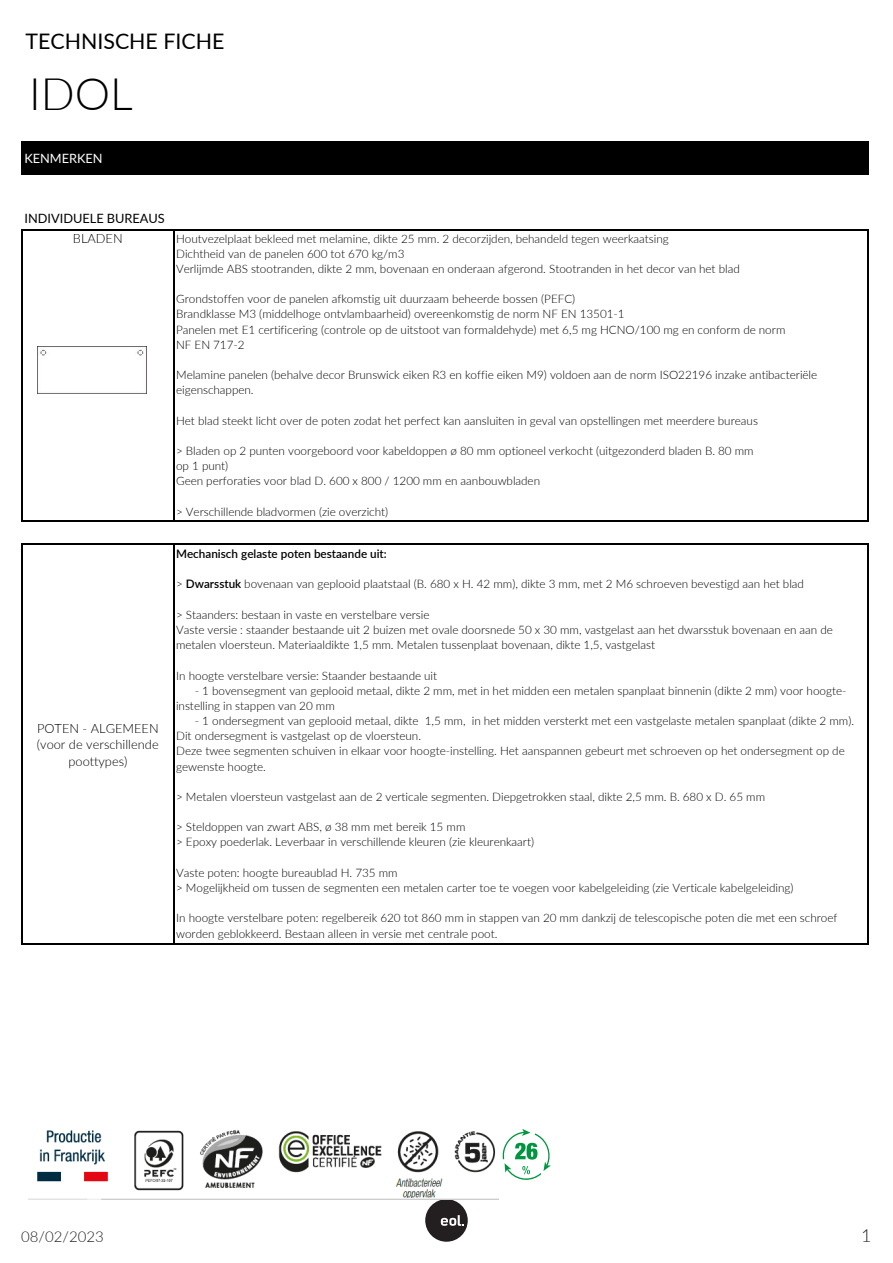
<style>
.page{position:relative;width:893px;height:1263px;background:#fff}
.page>*{position:absolute;margin:0;border:0;box-sizing:border-box;transform-origin:0 0}
.t1{font:300 44.85px "Lato";color:#000}
.t2{font:21.45px "Lato";color:#000}
.t3{font:300 18px "Lato";color:#231f20}
.t4{font:300 15px "Lato";color:#231f20}
.t5{font:300 12.75px/16.5px "Lato";letter-spacing:.005em;color:#000;text-align:center}
.t6{font:12.75px/20.2px "Lato";letter-spacing:-.005em;color:#000;text-align:center}
.t7{font:12.75px "Lato";letter-spacing:-.005em;color:#fff}
.t8{font:300 11.7px/15.1px "Lato";color:#000}
.t9{font:600 11.7px "Lato";color:#000}
.s1{font-weight:300}
.s2{font-weight:600}
</style>
<div class="page">
<div style="left:425px;top:1199px;width:43px;height:43px;background:#231f20;border-radius:50%"></div>
<svg style="left:441px;top:1215px;width:23px;height:11px"></svg>
<div style="left:23px;top:142px;width:845px;height:32px;background:#000"></div>
<hr style="left:21px;top:141px;width:1px;height:34px;background:#000">
<hr style="left:867px;top:143px;width:2px;height:32px;background:#000">
<hr style="left:21px;top:229px;width:1px;height:292px;background:#000">
<hr style="left:173px;top:230px;width:1px;height:291px;background:#000">
<hr style="left:867px;top:230px;width:2px;height:291px;background:#000">
<hr style="left:21px;top:543px;width:1px;height:401px;background:#000">
<hr style="left:173px;top:544px;width:1px;height:400px;background:#000">
<hr style="left:867px;top:544px;width:2px;height:400px;background:#000">
<hr style="left:22px;top:141px;width:847px;height:2px;background:#000">
<hr style="left:22px;top:174px;width:847px;height:1px;background:#000">
<hr style="left:22px;top:229px;width:847px;height:1px;background:#000">
<hr style="left:22px;top:520px;width:847px;height:1px;background:#000">
<hr style="left:22px;top:543px;width:847px;height:1px;background:#000">
<hr style="left:22px;top:943px;width:847px;height:1px;background:#000">
<img style="left:38px;top:347px;width:109px;height:47px">
<img style="left:28px;top:1130px;width:470px;height:69px">
<svg style="left:503px;top:1129px;width:48px;height:51px"></svg>
<p class="t2" style="left:26px;top:25px;width:200px">TECHNISCHE FICHE</p>
<p class="t1" style="left:29px;top:62px;width:105px">IDOL</p>
<p class="t7" style="left:25px;top:149px;width:80px">KENMERKEN</p>
<p class="t6" style="left:25px;top:208px;width:142px">INDIVIDUELE BUREAUS<br><span class="s1">BLADEN</span></p>
<p class="t5" style="left:37px;top:719px;width:123px">POTEN - ALGEMEEN (voor de verschillende poottypes)</p>
<p class="t8" style="left:176px;top:230px;width:565px">Houtvezelplaat bekleed met melamine, dikte 25 mm. 2 decorzijden, behandeld tegen weerkaatsing<br>Dichtheid van de panelen 600 tot 670 kg/m3<br>Verlijmde ABS stootranden, dikte 2 mm, bovenaan en onderaan afgerond. Stootranden in het decor van het blad</p>
<p class="t8" style="left:176px;top:291px;width:611px">Grondstoffen voor de panelen afkomstig uit duurzaam beheerde bossen (PEFC)<br>Brandklasse M3 (middelhoge ontvlambaarheid) overeenkomstig de norm NF EN 13501-1<br>Panelen met E1 certificering (controle op de uitstoot van formaldehyde) met 6,5 mg HCNO/100 mg en conform de norm NF EN 717-2</p>
<p class="t8" style="left:176px;top:367px;width:643px">Melamine panelen (behalve decor Brunswick eiken R3 en koffie eiken M9) voldoen aan de norm ISO22196 inzake antibacteriële eigenschappen.</p>
<p class="t8" style="left:176px;top:412px;width:583px">Het blad steekt licht over de poten zodat het perfect kan aansluiten in geval van opstellingen met meerdere bureaus</p>
<p class="t8" style="left:176px;top:443px;width:579px">&gt; Bladen op 2 punten voorgeboord voor kabeldoppen ø 80 mm optioneel verkocht (uitgezonderd bladen B. 80 mm op 1 punt)<br>Geen perforaties voor blad D. 600 x 800 / 1200 mm en aanbouwbladen</p>
<p class="t8" style="left:176px;top:503px;width:214px">&gt; Verschillende bladvormen (zie overzicht)</p>
<p class="t9" style="left:176px;top:545px;width:212px">Mechanisch gelaste poten bestaande uit:</p>
<p class="t8" style="left:176px;top:576px;width:629px">&gt; <span class="s2">Dwarsstuk</span> bovenaan van geplooid plaatstaal (B. 680 x H. 42 mm), dikte 3 mm, met 2 M6 schroeven bevestigd aan het blad</p>
<p class="t8" style="left:176px;top:607px;width:658px">&gt; Staanders: bestaan in vaste en verstelbare versie<br>Vaste versie : staander bestaande uit 2 buizen met ovale doorsnede 50 x 30 mm, vastgelast aan het dwarsstuk bovenaan en aan de metalen vloersteun. Materiaaldikte 1,5 mm. Metalen tussenplaat bovenaan, dikte 1,5, vastgelast</p>
<p class="t8" style="left:176px;top:667px;width:263px">In hoogte verstelbare versie: Staander bestaande uit</p>
<p class="t8" style="left:176px;top:682px;width:672px;text-indent:19px">- 1 bovensegment van geplooid metaal, dikte 2 mm, met in het midden een metalen spanplaat binnenin (dikte 2 mm) voor hoogte&shy;instelling in stappen van 20 mm</p>
<p class="t8" style="left:176px;top:713px;width:680px;text-indent:19px">- 1 ondersegment van geplooid metaal, dikte 1,5 mm, in het midden versterkt met een vastgelaste metalen spanplaat (dikte 2 mm).<br>Dit ondersegment is vastgelast op de vloersteun.<br>Deze twee segmenten schuiven in elkaar voor hoogte-instelling. Het aanspannen gebeurt met schroeven op het ondersegment op de gewenste hoogte.</p>
<p class="t8" style="left:176px;top:789px;width:591px">&gt; Metalen vloersteun vastgelast aan de 2 verticale segmenten. Diepgetrokken staal, dikte 2,5 mm. B. 680 x D. 65 mm</p>
<p class="t8" style="left:176px;top:819px;width:360px">&gt; Steldoppen van zwart ABS, ø 38 mm met bereik 15 mm<br>&gt; Epoxy poederlak. Leverbaar in verschillende kleuren (zie kleurenkaart)</p>
<p class="t8" style="left:176px;top:864px;width:619px">Vaste poten: hoogte bureaublad H. 735 mm<br>&gt; Mogelijkheid om tussen de segmenten een metalen carter toe te voegen voor kabelgeleiding (zie Verticale kabelgeleiding)</p>
<p class="t8" style="left:176px;top:910px;width:663px">In hoogte verstelbare poten: regelbereik 620 tot 860 mm in stappen van 20 mm dankzij de telescopische poten die met een schroef worden geblokkeerd. Bestaan alleen in versie met centrale poot.</p>
<p class="t4" style="left:21px;top:1226px;width:84px">08/02/2023</p>
<h3 class="t3" style="left:861px;top:1223px;width:12px">1</h3>
</div>
